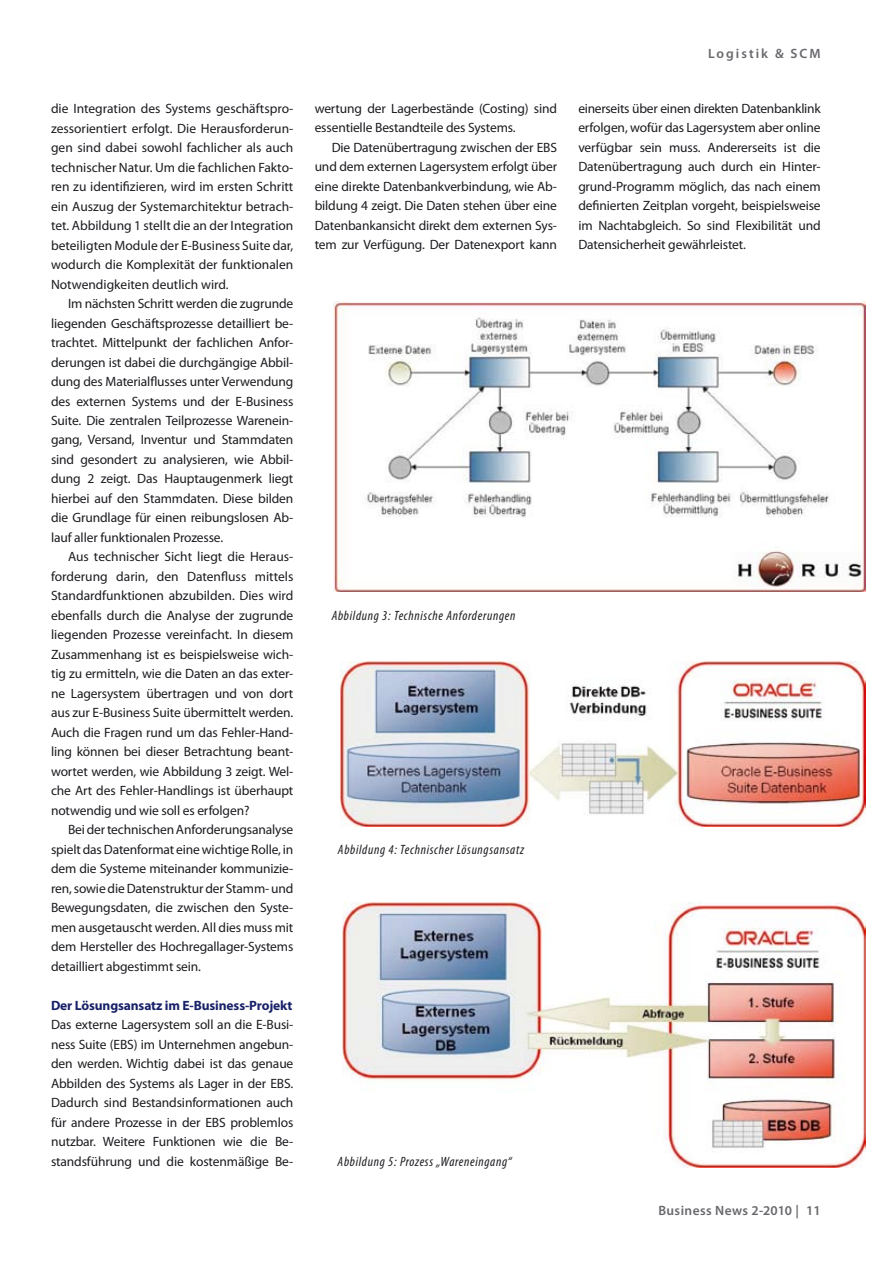
<style>
.page{position:relative;width:893px;height:1263px;background:#fff}
.page>*{position:absolute;margin:0;border:0;box-sizing:border-box;transform-origin:0 0}
.t1{font:13.5px/19.5px "Myriad Pro";letter-spacing:-.01em;color:#1b1c20;text-align:justify}
.t2{font:italic condensed 13.5px "Myriad Pro";letter-spacing:.05em;color:#1b1c20}
.t3{font:700 13.5px "Myriad Pro";letter-spacing:-.01em;color:#192269}
.t4{font:600 13.5px "Myriad Pro";letter-spacing:.03em;color:#68676c}
.t5{font:600 13.5px "Myriad Pro";letter-spacing:.15em;color:#68676c}
</style>
<div class="page">
<img style="left:334px;top:302px;width:531px;height:289px">
<img style="left:341px;top:661px;width:524px;height:166px">
<img style="left:343px;top:902px;width:522px;height:266px">
<p class="t1" style="left:51px;top:99px;width:244px">die Integration des Systems geschäftspro&shy;zessorientiert erfolgt. Die Herausforderun&shy;gen sind dabei sowohl fachlicher als auch technischer Natur. Um die fachlichen Fakto&shy;ren zu identifizieren, wird im ersten Schritt ein Auszug der Systemarchitektur betrach&shy;tet. Abbildung 1 stellt die an der Integration beteiligten Module der E-Business Suite dar, wodurch die Komplexität der funktionalen Notwendigkeiten deutlich wird.</p>
<p class="t1" style="left:51px;top:293px;width:244px;text-indent:17px">Im nächsten Schritt werden die zugrunde liegenden Geschäftsprozesse detailliert be&shy;trachtet. Mittelpunkt der fachlichen Anfor&shy;derungen ist dabei die durchgängige Abbil&shy;dung des Materialflusses unter Verwendung des externen Systems und der E-Business Suite. Die zentralen Teilprozesse Warenein&shy;gang, Versand, Inventur und Stammdaten sind gesondert zu analysieren, wie Abbil&shy;dung 2 zeigt. Das Hauptaugenmerk liegt hierbei auf den Stammdaten. Diese bilden die Grundlage für einen reibungslosen Ab&shy;lauf aller funktionalen Prozesse.</p>
<p class="t1" style="left:51px;top:547px;width:244px;text-indent:17px">Aus technischer Sicht liegt die Heraus&shy;forderung darin, den Datenfluss mittels Standardfunktionen abzubilden. Dies wird ebenfalls durch die Analyse der zugrunde liegenden Prozesse vereinfacht. In diesem Zusammenhang ist es beispielsweise wich&shy;tig zu ermitteln, wie die Daten an das exter&shy;ne Lagersystem übertragen und von dort aus zur E-Business Suite übermittelt werden.<br>Auch die Fragen rund um das Fehler-Hand&shy;ling können bei dieser Betrachtung beant&shy;wortet werden, wie Abbildung 3 zeigt. Wel&shy;che Art des Fehler-Handlings ist überhaupt notwendig und wie soll es erfolgen?</p>
<p class="t1" style="left:51px;top:820px;width:244px;text-indent:17px">Bei der technischen Anforderungsanalyse spielt das Datenformat eine wichtige Rolle, in dem die Systeme miteinander kommunizie&shy;ren, sowie die Datenstruktur der Stamm- und Bewegungsdaten, die zwischen den Syste&shy;men ausgetauscht werden. All dies muss mit dem Hersteller des Hochregallager-Systems detailliert abgestimmt sein.</p>
<p class="t3" style="left:51px;top:996px;width:243px">Der Lösungsansatz im E-Business-Projekt</p>
<p class="t1" style="left:51px;top:1015px;width:244px">Das externe Lagersystem soll an die E-Busi&shy;ness Suite (EBS) im Unternehmen angebun&shy;den werden. Wichtig dabei ist das genaue Abbilden des Systems als Lager in der EBS.<br>Dadurch sind Bestandsinformationen auch für andere Prozesse in der EBS problemlos nutzbar. Weitere Funktionen wie die Be&shy;standsführung und die kostenmäßige Be-</p>
<p class="t1" style="left:315px;top:98px;width:244px">wertung der Lagerbestände (Costing) sind essentielle Bestandteile des Systems.</p>
<p class="t1" style="left:315px;top:137px;width:244px;text-indent:17px">Die Datenübertragung zwischen der EBS und dem externen Lagersystem erfolgt über eine direkte Datenbankverbindung, wie Ab&shy;bildung 4 zeigt. Die Daten stehen über eine Datenbankansicht direkt dem externen Sys&shy;tem zur Verfügung. Der Datenexport kann</p>
<p class="t5" style="left:708px;top:45px;width:114px">Logistik &amp; SCM</p>
<p class="t1" style="left:578px;top:98px;width:244px">einerseits über einen direkten Datenbanklink erfolgen, wofür das Lagersystem aber online verfügbar sein muss. Andererseits ist die Datenübertragung auch durch ein Hinter&shy;grund-Programm möglich, das nach einem definierten Zeitplan vorgeht, beispielsweise im Nachtabgleich. So sind Flexibilität und Datensicherheit gewährleistet.</p>
<p class="t2" style="left:332px;top:607px;width:185px">Abbildung 3: Technische Anforderungen</p>
<p class="t2" style="left:338px;top:841px;width:188px">Abbildung 4: Technischer Lösungsansatz</p>
<p class="t2" style="left:338px;top:1153px;width:176px">Abbildung 5: Prozess „Wareneingang“</p>
<p class="t4" style="left:658px;top:1202px;width:164px">Business News 2-2010 | 11</p>
</div>
